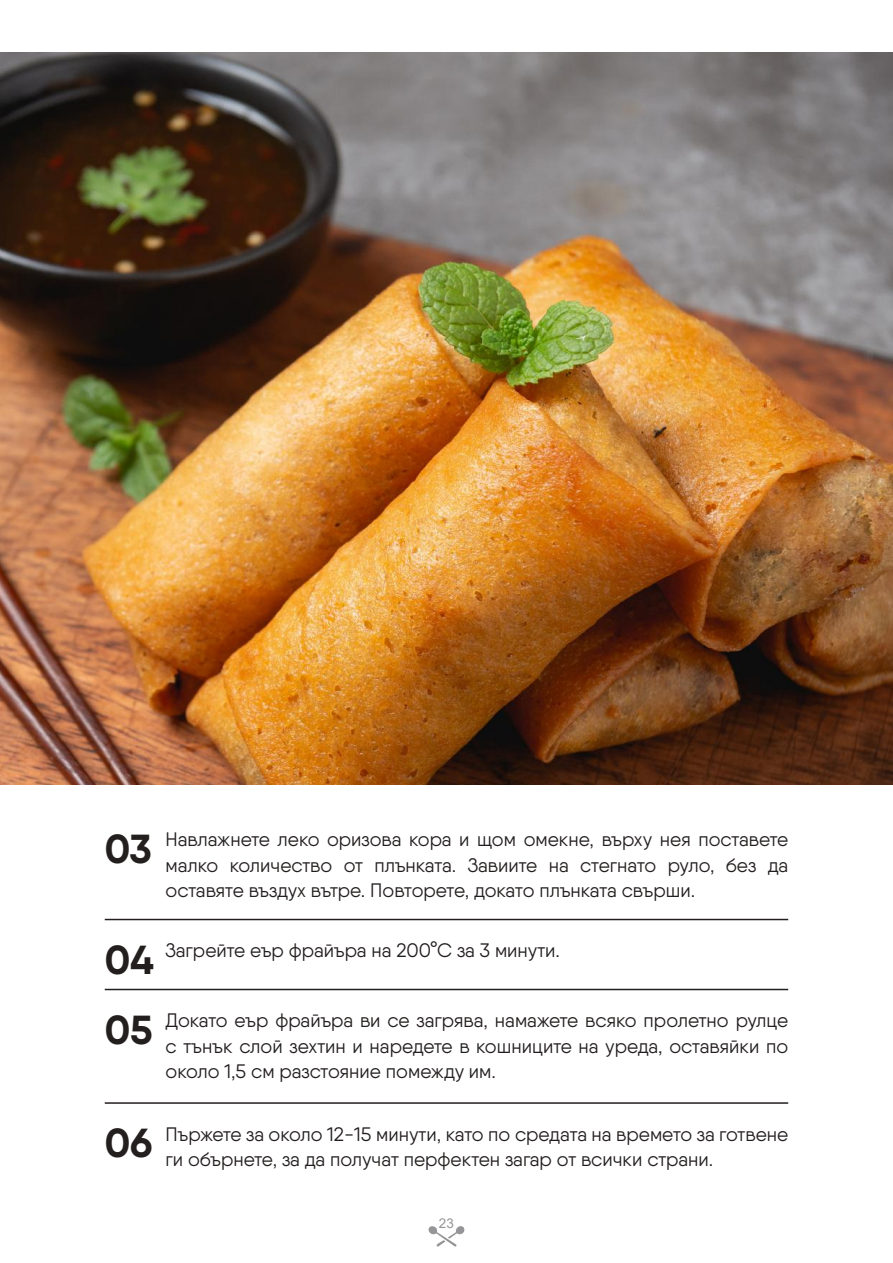
<style>
.page{position:relative;width:893px;height:1263px;background:#fff}
.page>*{position:absolute;margin:0;border:0;box-sizing:border-box;transform-origin:0 0}
.t1{font:700 40.5px "Qanelas";color:#241f1f}
.t2{font:19.5px/25.5px "Qanelas";color:#241f1f;text-align:justify}
.t3{font:13.5px "Arial";color:#969698}
</style>
<div class="page">
<img style="left:0;top:53px;width:893px;height:731px">
<hr style="left:105px;top:919px;width:683px;height:1px;background:#241f1f">
<hr style="left:105px;top:989px;width:683px;height:1px;background:#241f1f">
<hr style="left:105px;top:1102px;width:683px;height:2px;background:#241f1f">
<svg style="left:428px;top:1226px;width:37px;height:21px"></svg>
<h1 class="t1" style="left:105px;top:823px;width:49px">03</h1>
<p class="t2" style="left:166px;top:826px;width:624px">Навлажнете леко оризова кора и щом омекне, върху нея поставете малко количество от плънката. Завиите на стегнато руло, без да оставяте въздух вътре. Повторете, докато плънката свърши.</p>
<h1 class="t1" style="left:105px;top:934px;width:51px">04</h1>
<p class="t2" style="left:166px;top:937px;width:396px">Загрейте еър фрайъра на 200°C за 3 минути.</p>
<h1 class="t1" style="left:105px;top:1004px;width:50px">05</h1>
<p class="t2" style="left:166px;top:1007px;width:624px">Докато еър фрайъра ви се загрява, намажете всяко пролетно рулце с тънък слой зехтин и наредете в кошниците на уреда, оставяйки по около 1,5 см разстояние помежду им.</p>
<p class="t2" style="left:105px;top:1121px;width:685px;text-indent:61px">Пържете за около 12-15 минути, като по средата на времето за готвене<br><sup>06</sup> ги обърнете, за да получат перфектен загар от всички страни.</p>
<p class="t3" style="left:439px;top:1214px;width:17px">23</p>
</div>
